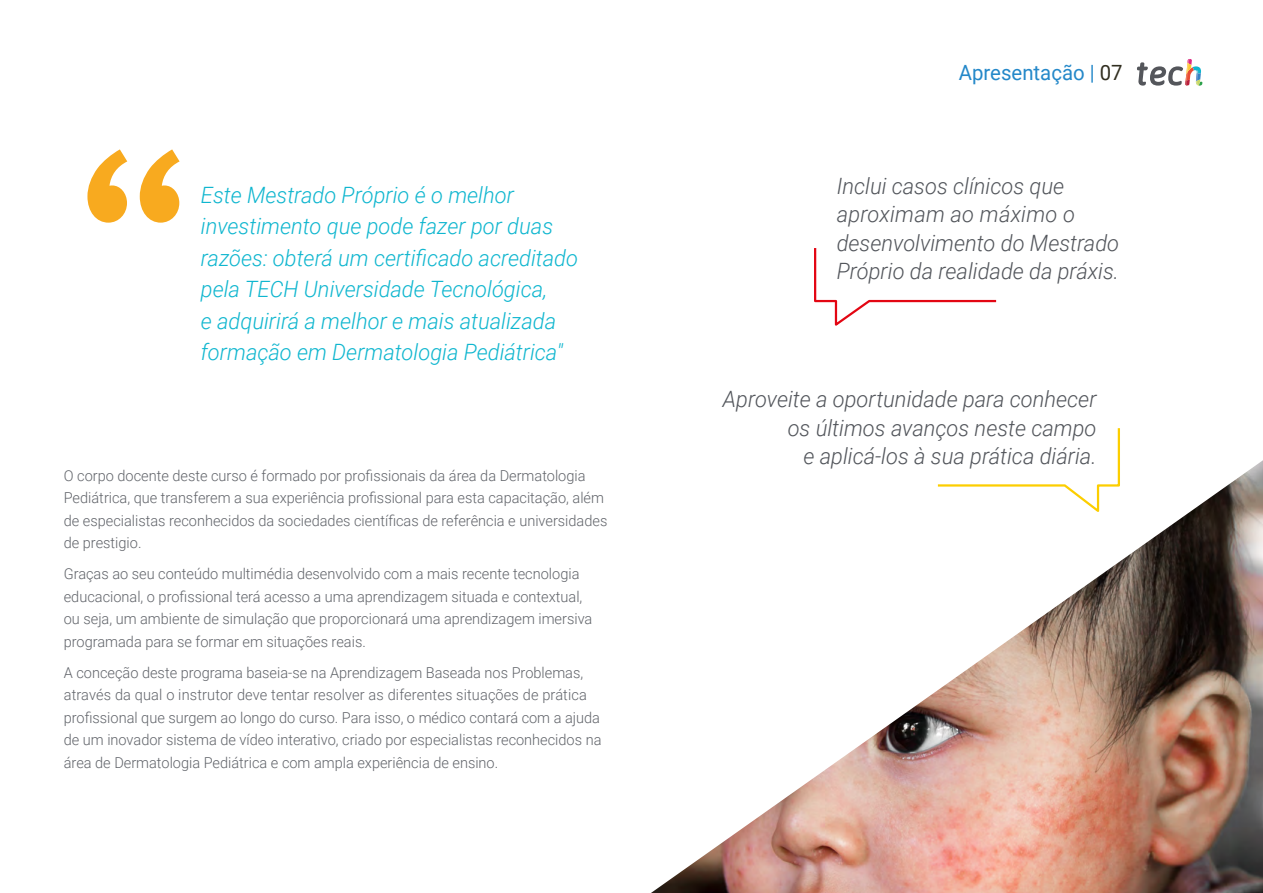
<style>
.page{position:relative;width:1263px;height:893px;background:#fff}
.page>*{position:absolute;margin:0;border:0;box-sizing:border-box;transform-origin:0 0}
.t1{font:italic 300 22.5px/31.5px "Roboto";color:#0fb6cf}
.t2{font:italic 300 22.5px/28.5px "Roboto";color:#52555b;text-align:right}
.t3{font:21px "Roboto";color:#2488c9}
.t4{font:300 15px/22.5px "Roboto";color:#61646a}
.s1{color:#312e20}
</style>
<div class="page">
<svg style="left:87px;top:149px;width:93px;height:74px"></svg>
<img style="left:651px;top:460px;width:612px;height:433px">
<svg style="left:936px;top:428px;width:185px;height:87px"></svg>
<svg style="left:814px;top:248px;width:183px;height:78px"></svg>
<svg style="left:1137px;top:59px;width:65px;height:27px"></svg>
<h1 class="t1" style="left:201px;top:178px;width:379px">Este Mestrado Próprio é o melhor investimento que pode fazer por duas razões: obterá um certificado acreditado pela TECH Universidade Tecnológica,<br>e adquirirá a melhor e mais atualizada formação em Dermatologia Pediátrica"</h1>
<p class="t4" style="left:64px;top:464px;width:545px">O corpo docente deste curso é formado por profissionais da área da Dermatologia Pediátrica, que transferem a sua experiência profissional para esta capacitação, além de especialistas reconhecidos da sociedades científicas de referência e universidades de prestigio.</p>
<p class="t4" style="left:64px;top:562px;width:530px">Graças ao seu conteúdo multimédia desenvolvido com a mais recente tecnologia educacional, o profissional terá acesso a uma aprendizagem situada e contextual, ou seja, um ambiente de simulação que proporcionará uma aprendizagem imersiva programada para se formar em situações reais.</p>
<p class="t4" style="left:64px;top:661px;width:539px">A conceção deste programa baseia-se na Aprendizagem Baseada nos Problemas, através da qual o instrutor deve tentar resolver as diferentes situações de prática profissional que surgem ao longo do curso. Para isso, o médico contará com a ajuda de um inovador sistema de vídeo interativo, criado por especialistas reconhecidos na área de Dermatologia Pediátrica e com ampla experiência de ensino.</p>
<h2 class="t3" style="left:959px;top:57px;width:165px">Apresentação | <span class="s1">07</span></h2>
<h1 class="t2" style="left:837px;top:170px;width:284px;text-align:left">Inclui casos clínicos que aproximam ao máximo o desenvolvimento do Mestrado<br>Próprio da realidade da práxis.</h1>
<h1 class="t2" style="left:723px;top:384px;width:375px">Aproveite a oportunidade para conhecer os últimos avanços neste campo<br>e aplicá-los à sua prática diária.</h1>
</div>
